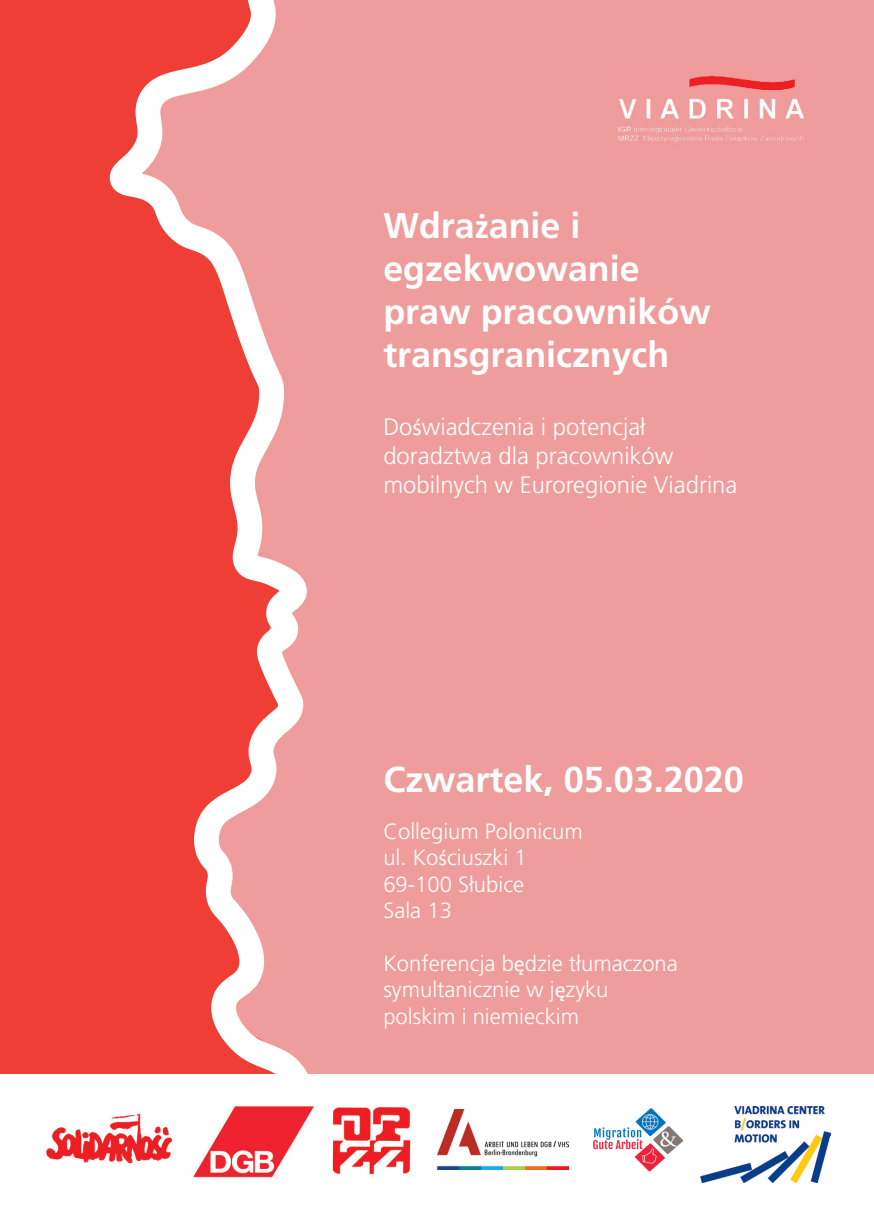
<style>
.page{position:relative;width:874px;height:1225px;background:#fff}
.page>*{position:absolute;margin:0;border:0;box-sizing:border-box;transform-origin:0 0}
.t1{font:700 36px "Frutiger";color:#fff}
.t2{font:700 35.8px/42.8px "Frutiger";color:#fff}
.t3{font:300 23.8px/28.6px "Frutiger";color:#fff}
.t4{font:300 22px/26.4px "Frutiger";color:#fff}
.s1{font-family:"Calibri"}
.s2{font-family:"Calibri";font-weight:400}
</style>
<div class="page">
<div style="left:0;top:0;width:110px;height:1074px;background:#ee3e35"></div>
<div style="left:327px;top:0;width:546px;height:1074px;background:#ef9d9c"></div>
<svg style="left:110px;top:0;width:217px;height:1074px;fill:#ee3e35"></svg>
<img style="left:46px;top:1113px;width:127px;height:51px">
<img style="left:332px;top:1107px;width:78px;height:68px">
<img style="left:593px;top:1108px;width:90px;height:64px">
<img style="left:700px;top:1106px;width:129px;height:76px">
<img style="left:193px;top:1106px;width:122px;height:72px">
<img style="left:437px;top:1109px;width:131px;height:60px">
<img style="left:614px;top:65px;width:194px;height:90px">
<h2 class="t2" style="left:383px;top:204px;width:329px">Wdra<span class="s1">ż</span>anie i egzekwowanie praw pracowników transgranicznych</h2>
<p class="t3" style="left:383px;top:413px;width:355px">Do<span class="s2">ś</span>wiadczenia i potencjał doradztwa dla pracowników mobilnych w Euroregionie Viadrina</p>
<h1 class="t1" style="left:383px;top:758px;width:362px">Czwartek, 05.03.2020</h1>
<p class="t4" style="left:383px;top:818px;width:201px">Collegium Polonicum ul. Ko<span class="s2">ś</span>ciuszki 1<br>69-100 Słubice<br>Sala 13</p>
<p class="t4" style="left:383px;top:950px;width:296px">Konferencja b<span class="s2">ę</span>dzie tłumaczona symultanicznie w j<span class="s2">ę</span>zyku polskim i niemieckim</p>
</div>
